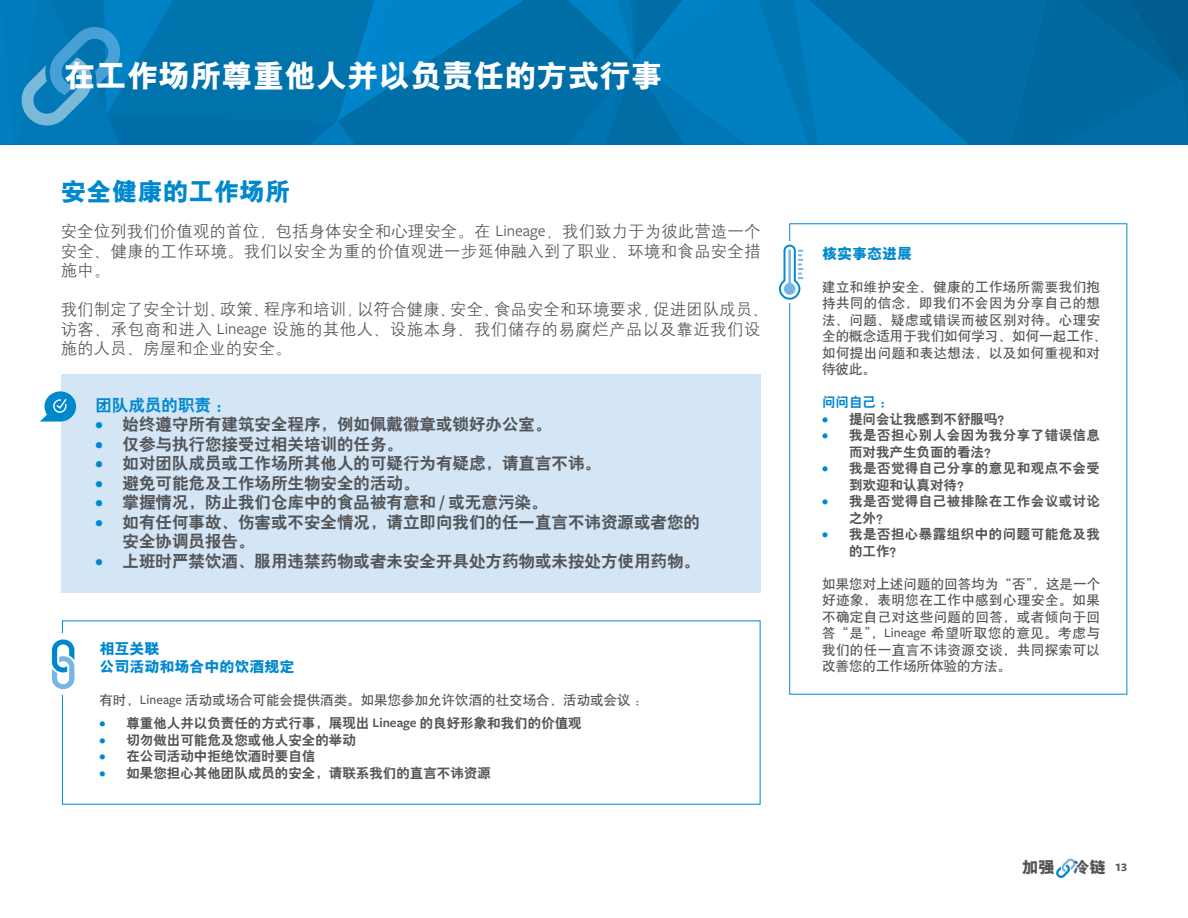
<style>
.page{position:relative;width:1188px;height:918px;background:#fff}
.page>*{position:absolute;margin:0;border:0;box-sizing:border-box;transform-origin:0 0}
.t1{font:31.5px "H Yb 9 gj";color:#fff}
.t2{font:25.5px "H Yb 9 gj";color:#0088ce}
.t3{font:16.5px/19.5px "H Yb 2 gj";color:#535558}
.t4{font:16.5px/19.5px "H Yg 2 gj";letter-spacing:.01em;color:#535558;text-align:justify}
.t5{font:16.5px "H Yb 2 gj";color:#0088ce}
.t6{font:16.35px "H Yb 9 gj";color:#535558}
.t7{font:15px "H Yb 9 gj";color:#0088ce}
.t8{font:13.5px/16.5px "H Yb 1 gj";letter-spacing:.035em;color:#535558}
.t9{font:13.5px "H Yb 2 gj";color:#535558}
.t10{font:13.5px/16.5px "H Yb 2 gj";letter-spacing:.035em;color:#535558}
.t11{font:13.5px "H Yb 1 gj";color:#535558}
.t12{font:13.5px "H Yb 2 gj";color:#0088ce}
.s1{font-family:"Freight Sans Pro"}
.s2{font-family:"Freight Sans Pro";font-weight:600;color:#0088ce}
.s3{font-family:"Freight Sans Pro";font-weight:600}
.s4{font-family:"Freight Sans Pro";font-weight:500}
.s5{font-family:"Freight Sans Pro";font-weight:700;font-size:12px}
</style>
<div class="page">
<svg style="left:1056px;top:859px;width:20px;height:19px"></svg>
<div style="left:61px;top:374px;width:699px;height:219px;background:#d4e5f5"></div>
<svg style="left:40px;top:391px;width:36px;height:31px"></svg>
<svg style="left:52px;top:639px;width:22px;height:50px"></svg>
<svg style="left:779px;top:245px;width:24px;height:55px"></svg>
<div style="left:969px;top:0;width:41px;height:145px;background:#006da6"></div>
<svg style="left:1010px;top:0;width:178px;height:145px;background:#00689e"></svg>
<svg style="left:0;top:0;width:969px;height:145px;background:#0277b3"></svg>
<p class="t1" style="left:64px;top:60px;width:600px">在工作场所尊重他人并以负责任的方式行事</p>
<p class="t2" style="left:61px;top:178px;width:231px">安全健康的工作场所</p>
<p class="t4" style="left:61px;top:222px;width:701px">安全位列我们价值观的首位，包括身体安全和心理安全。在 <span class="s1">Lineage</span>，我们致力于为彼此营造一个安全、健康的工作环境。我们以安全为重的价值观进一步延伸融入到了职业、环境和食品安全措施中。</p>
<p class="t4" style="left:61px;top:300px;width:710px;text-align:left">我们制定了安全计划、政策、程序和培训，以符合健康、安全、食品安全和环境要求，促进团队成员、访客、承包商和进入 <span class="s1">Lineage</span> 设施的其他人、设施本身、我们储存的易腐烂产品以及靠近我们设施的人员、房屋和企业的安全。</p>
<p class="t5" style="left:96px;top:396px;width:138px">团队成员的职责：</p>
<p class="t3" style="left:96px;top:414px;width:457px"><span class="s2">•</span> 始终遵守所有建筑安全程序，例如佩戴徽章或锁好办公室。</p>
<p class="t3" style="left:96px;top:434px;width:309px"><span class="s2">•</span> 仅参与执行您接受过相关培训的任务。</p>
<p class="t3" style="left:96px;top:453px;width:507px"><span class="s2">•</span> 如对团队成员或工作场所其他人的可疑行为有疑虑，请直言不讳。</p>
<p class="t3" style="left:96px;top:473px;width:325px"><span class="s2">•</span> 避免可能危及工作场所生物安全的活动。</p>
<p class="t3" style="left:96px;top:492px;width:453px"><span class="s2">•</span> 掌握情况，防止我们仓库中的食品被有意和 <span class="s3">/</span> 或无意污染。</p>
<p class="t3" style="left:123px;top:512px;width:579px;text-indent:-27px"><span class="s2">•</span> 如有任何事故、伤害或不安全情况，请立即向我们的任一直言不讳资源或者您的安全协调员报告。</p>
<p class="t3" style="left:96px;top:551px;width:606px"><span class="s2">•</span> 上班时严禁饮酒、服用违禁药物或者未安全开具处方药物或未按处方使用药物。</p>
<p class="t7" style="left:99px;top:641px;width:61px">相互关联</p>
<p class="t7" style="left:99px;top:659px;width:197px">公司活动和场合中的饮酒规定</p>
<p class="t11" style="left:99px;top:693px;width:550px">有时，<span class="s4">Lineage</span> 活动或场合可能会提供酒类。如果您参加允许饮酒的社交场合、活动或会议：</p>
<p class="t9" style="left:99px;top:716px;width:484px"><span class="s2">•</span> 尊重他人并以负责任的方式行事，展现出 <span class="s3">Lineage</span> 的良好形象和我们的价值观</p>
<p class="t9" style="left:99px;top:733px;width:258px"><span class="s2">•</span> 切勿做出可能危及您或他人安全的举动</p>
<p class="t9" style="left:99px;top:749px;width:217px"><span class="s2">•</span> 在公司活动中拒绝饮酒时要自信</p>
<p class="t9" style="left:99px;top:766px;width:393px"><span class="s2">•</span> 如果您担心其他团队成员的安全，请联系我们的直言不讳资源</p>
<p class="t7" style="left:822px;top:246px;width:91px">核实事态进展</p>
<p class="t8" style="left:822px;top:279px;width:286px">建立和维护安全、健康的工作场所需要我们抱持共同的信念，即我们不会因为分享自己的想法、问题、疑虑或错误而被区别对待。心理安全的概念适用于我们如何学习、如何一起工作、如何提出问题和表达想法，以及如何重视和对待彼此。</p>
<p class="t12" style="left:822px;top:396px;width:72px">问问自己：</p>
<p class="t9" style="left:822px;top:412px;width:190px"><span class="s2">•</span> 提问会让我感到不舒服吗？</p>
<p class="t10" style="left:849px;top:427px;width:253px;text-indent:-27px"><span class="s2">•</span> 我是否担心别人会因为我分享了错误信息而对我产生负面的看法？</p>
<p class="t10" style="left:849px;top:460px;width:253px;text-indent:-27px"><span class="s2">•</span> 我是否觉得自己分享的意见和观点不会受到欢迎和认真对待？</p>
<p class="t10" style="left:849px;top:493px;width:253px;text-indent:-27px"><span class="s2">•</span> 我是否觉得自己被排除在工作会议或讨论之外？</p>
<p class="t10" style="left:849px;top:526px;width:253px;text-indent:-27px"><span class="s2">•</span> 我是否担心暴露组织中的问题可能危及我的工作？</p>
<p class="t8" style="left:822px;top:576px;width:280px;text-align:justify">如果您对上述问题的回答均为“否”，这是一个好迹象，表明您在工作中感到心理安全。如果不确定自己对这些问题的回答，或者倾向于回答“是”，<span class="s4">Lineage</span> 希望听取您的意见。考虑与我们的任一直言不讳资源交谈，共同探索可以改善您的工作场所体验的方法。</p>
<p class="t6" style="left:1022px;top:859px;width:107px">加强 冷链 <span class="s5">13</span></p>
</div>
